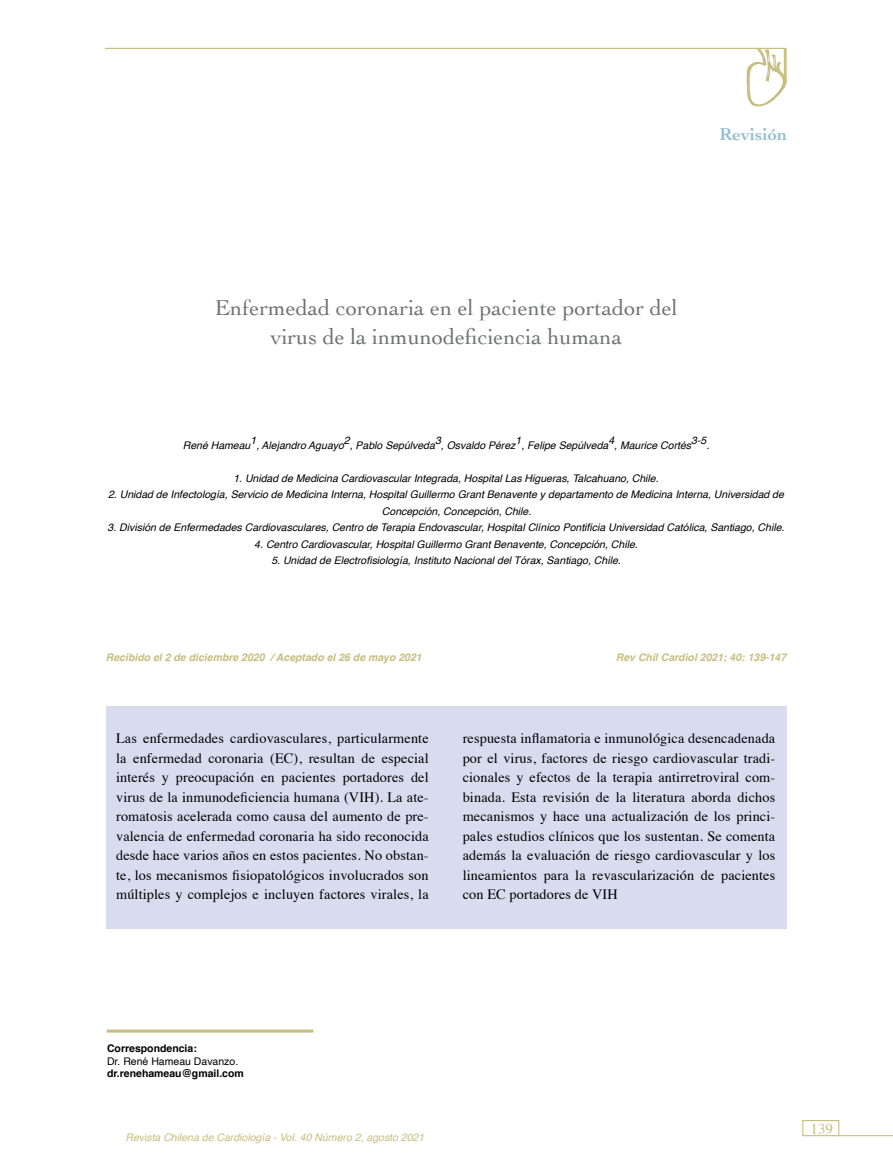
<style>
.page{position:relative;width:893px;height:1170px;background:#fff}
.page>*{position:absolute;margin:0;border:0;box-sizing:border-box;transform-origin:0 0}
.t1{font:22.5px/28.5px "Cochin";color:#707172;text-align:center}
.t2{font:700 18px "Cochin";color:#96bdd3}
.t3{font:15px "Times";color:#c7be80}
.t4{font:14.25px/19.5px "Times";letter-spacing:.01em;color:#000;text-align:justify}
.t5{font:italic 10.5px/16.5px "Helvetica";color:#000}
.t6{font:italic 700 10.5px "Helvetica";color:#c7be7f}
.t7{font:italic 10.5px "Helvetica";color:#c7be80}
.t8{font:700 10.5px "Helvetica";color:#000}
.t9{font:10.5px "Helvetica";color:#000}
</style>
<div class="page">
<div style="left:802px;top:1119px;width:37px;height:17px;border:1px solid #c7be80"></div>
<hr style="left:838px;top:1134px;width:55px;height:2px;background:#c7be80">
<div style="left:106px;top:706px;width:680px;height:223px;background:#d8dcee"></div>
<hr style="left:105px;top:48px;width:680px;height:1px;background:#c7be7f">
<svg style="left:746px;top:48px;width:41px;height:59px"></svg>
<hr style="left:784px;top:49px;width:1px;height:32px;background:#c7be7f">
<hr style="left:107px;top:1029px;width:206px;height:3px;background:#c7be7f">
<p class="t2" style="left:719px;top:122px;width:69px">Revisión</p>
<h1 class="t1" style="left:215px;top:292px;width:464px">Enfermedad coronaria en el paciente portador del virus de la inmunodeficiencia humana</h1>
<p class="t5" style="left:183px;top:437px;width:528px">René Hameau1, Alejandro Aguayo2, Pablo Sepúlveda3, Osvaldo Pérez1, Felipe Sepúlveda4, Maurice Cortés3-5.</p>
<p class="t5" style="left:233px;top:470px;width:427px">1. Unidad de Medicina Cardiovascular Integrada, Hospital Las Higueras, Talcahuano, Chile.</p>
<p class="t5" style="left:382px;top:486px;width:403px;text-indent:-274px">2. Unidad de Infectología, Servicio de Medicina Interna, Hospital Guillermo Grant Benavente y departamento de Medicina Interna, Universidad de<br>Concepción, Concepción, Chile.</p>
<p class="t5" style="left:108px;top:519px;width:678px">3. División de Enfermedades Cardiovasculares, Centro de Terapia Endovascular, Hospital Clínico Pontificia Universidad Católica, Santiago, Chile.</p>
<p class="t5" style="left:254px;top:536px;width:385px">4. Centro Cardiovascular, Hospital Guillermo Grant Benavente, Concepción, Chile.</p>
<p class="t5" style="left:271px;top:552px;width:351px">5. Unidad de Electrofisiología, Instituto Nacional del Tórax, Santiago, Chile.</p>
<p class="t6" style="left:106px;top:648px;width:317px">Recibido el 2 de diciembre 2020 / Aceptado el 26 de mayo 2021</p>
<p class="t6" style="left:616px;top:648px;width:172px">Rev Chil Cardiol 2021; 40: 139-147</p>
<p class="t4" style="left:116px;top:727px;width:314px">Las enfermedades cardiovasculares, particularmente la enfermedad coronaria (EC), resultan de especial interés y preocupación en pacientes portadores del virus de la inmunodeficiencia humana (VIH). La ate&shy;romatosis acelerada como causa del aumento de pre&shy;valencia de enfermedad coronaria ha sido reconocida desde hace varios años en estos pacientes. No obstan&shy;te, los mecanismos fisiopatológicos involucrados son múltiples y complejos e incluyen factores virales, la</p>
<p class="t4" style="left:463px;top:727px;width:314px">respuesta inflamatoria e inmunológica desencadenada por el virus, factores de riesgo cardiovascular tradi&shy;cionales y efectos de la terapia antirretroviral com&shy;binada. Esta revisión de la literatura aborda dichos mecanismos y hace una actualización de los princi&shy;pales estudios clínicos que los sustentan. Se comenta además la evaluación de riesgo cardiovascular y los lineamientos para la revascularización de pacientes con EC portadores de VIH</p>
<p class="t8" style="left:107px;top:1039px;width:91px">Correspondencia:</p>
<p class="t9" style="left:107px;top:1052px;width:133px">Dr. René Hameau Davanzo.</p>
<p class="t8" style="left:107px;top:1064px;width:138px">dr.renehameau@gmail.com</p>
<p class="t7" style="left:125px;top:1128px;width:300px">Revista Chilena de Cardiología - Vol. 40 Número 2, agosto 2021</p>
<p class="t3" style="left:810px;top:1115px;width:24px">139</p>
</div>
